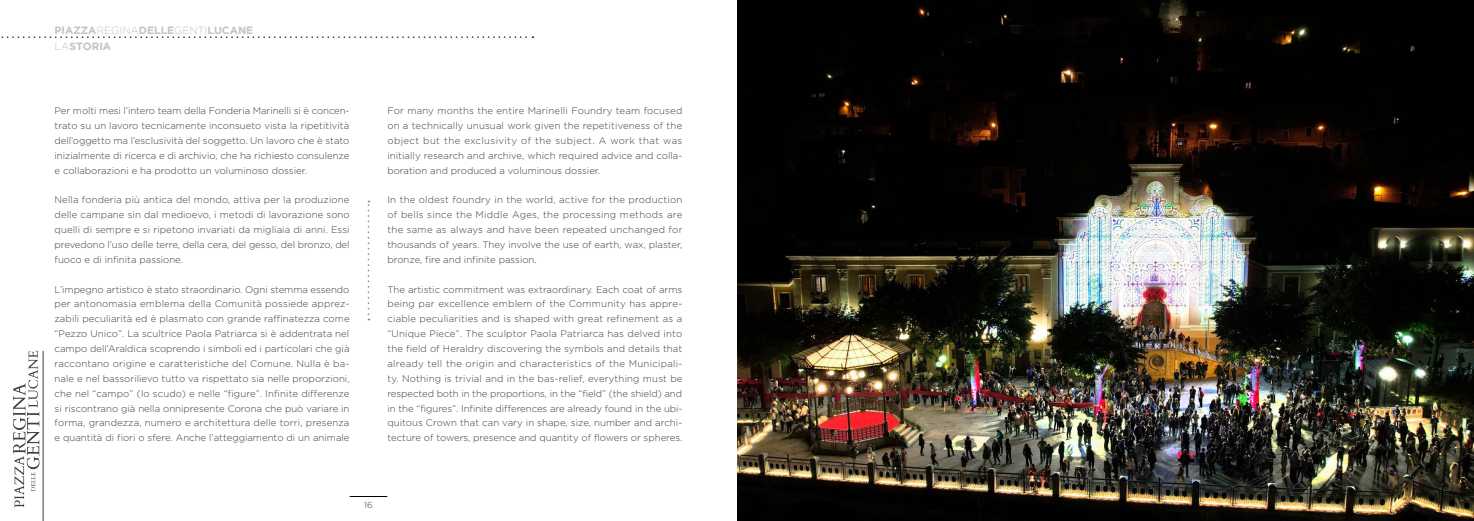
<style>
.page{position:relative;width:1474px;height:521px;background:#fff}
.page>*{position:absolute;margin:0;border:0;box-sizing:border-box;transform-origin:0 0}
.t1{font:700 10.5px "Gotham";color:#c2c3c6}
.Stile_di_paragrafo_1{font:300 9.62px/14.9px "Gotham";color:#3e3e3f;text-align:justify}
.t2{font:300 8.75px "Gotham";color:#3e3e3f}
.s1{font-weight:300}
</style>
<div class="page">
<hr style="left:43px;top:351px;width:1px;height:170px;background:#3e3e3f">
<svg style="left:13px;top:351px;width:27px;height:157px"></svg>
<hr style="left:350px;top:496px;width:37px;height:1px;background:#000">
<svg style="left:1px;top:36px;width:532px;height:2px"></svg>
<svg style="left:367px;top:201px;width:2px;height:119px"></svg>
<img style="left:737px;top:0;width:736px;height:521px">
<p class="t1" style="left:55px;top:24px;width:200px">PIAZZA<span class="s1">REGINA</span>DELLE<span class="s1">GENTI</span>LUCANE</p>
<p class="t1" style="left:55px;top:40px;width:58px"><span class="s1">LA</span>STORIA</p>
<p class="Stile_di_paragrafo_1" style="left:55px;top:103px;width:296px">Per molti mesi l’intero team della Fonderia Marinelli si è concen&shy;trato su un lavoro tecnicamente inconsueto vista la ripetitività dell’oggetto ma l’esclusività del soggetto. Un lavoro che è stato inizialmente di ricerca e di archivio, che ha richiesto consulenze e collaborazioni e ha prodotto un voluminoso dossier.</p>
<p class="Stile_di_paragrafo_1" style="left:55px;top:192px;width:297px">Nella fonderia più antica del mondo, attiva per la produzione delle campane sin dal medioevo, i metodi di lavorazione sono quelli di sempre e si ripetono invariati da migliaia di anni. Essi prevedono l’uso delle terre, della cera, del gesso, del bronzo, del fuoco e di infinita passione.</p>
<p class="Stile_di_paragrafo_1" style="left:55px;top:281px;width:296px">L’impegno artistico è stato straordinario. Ogni stemma essendo per antonomasia emblema della Comunità possiede apprez&shy;zabili peculiarità ed è plasmato con grande raffinatezza come “Pezzo Unico”. La scultrice Paola Patriarca si è addentrata nel campo dell’Araldica scoprendo i simboli ed i particolari che già raccontano origine e caratteristiche del Comune. Nulla è ba&shy;nale e nel bassorilievo tutto va rispettato sia nelle proporzioni, che nel “campo” (lo scudo) e nelle “figure”. Infinite differenze si riscontrano già nella onnipresente Corona che può variare in forma, grandezza, numero e architettura delle torri, presenza e quantità di fiori o sfere. Anche l’atteggiamento di un animale</p>
<p class="Stile_di_paragrafo_1" style="left:387px;top:103px;width:296px">For many months the entire Marinelli Foundry team focused on a technically unusual work given the repetitiveness of the object but the exclusivity of the subject. A work that was initially research and archive, which required advice and colla&shy;boration and produced a voluminous dossier.</p>
<p class="Stile_di_paragrafo_1" style="left:387px;top:192px;width:296px">In the oldest foundry in the world, active for the production of bells since the Middle Ages, the processing methods are the same as always and have been repeated unchanged for thousands of years. They involve the use of earth, wax, plaster, bronze, fire and infinite passion.</p>
<p class="Stile_di_paragrafo_1" style="left:387px;top:281px;width:296px">The artistic commitment was extraordinary. Each coat of arms being par excellence emblem of the Community has appre&shy;ciable peculiarities and is shaped with great refinement as a “Unique Piece”. The sculptor Paola Patriarca has delved into the field of Heraldry discovering the symbols and details that already tell the origin and characteristics of the Municipali&shy;ty. Nothing is trivial and in the bas-relief, everything must be respected both in the proportions, in the “field” (the shield) and in the “figures”. Infinite differences are already found in the ubi&shy;quitous Crown that can vary in shape, size, number and archi&shy;tecture of towers, presence and quantity of flowers or spheres.</p>
<p class="t2" style="left:364px;top:500px;width:10px">16</p>
</div>
